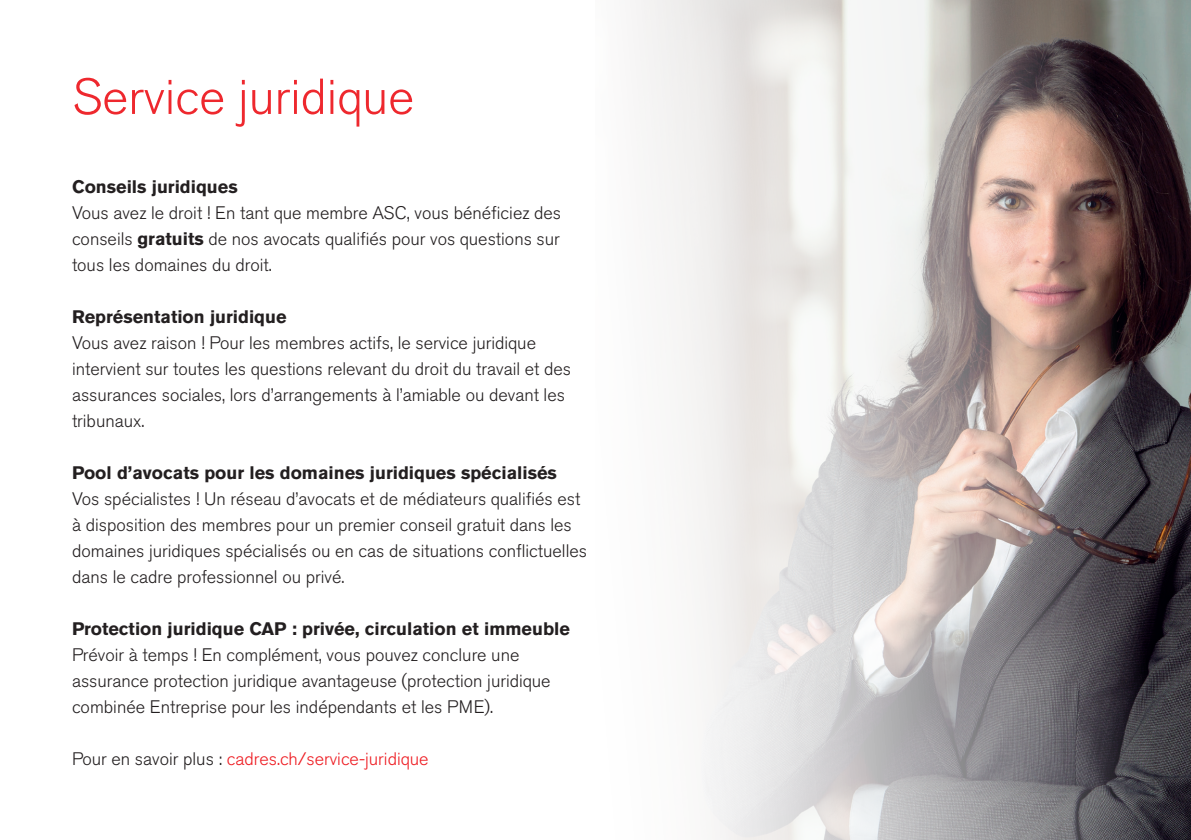
<style>
.page{position:relative;width:1191px;height:840px;background:#fff}
.page>*{position:absolute;margin:0;border:0;box-sizing:border-box;transform-origin:0 0}
.t1{font:300 50px "Akzidenz Grotesk Std";color:#ee1d23}
.t2{font:300 18px/26px "Akzidenz Grotesk Std";color:#231f20}
.t3{font:700 18px "Akzidenz Grotesk Std";color:#231f20}
.t4{font:300 18px "Akzidenz Grotesk Std";color:#ee1d23}
.s1{font-weight:700}
.s2{color:#231f20}
</style>
<div class="page">
<img style="left:635px;top:0;width:556px;height:839px">
<h1 class="t1" style="left:72px;top:69px;width:344px">Service juridique</h1>
<p class="t3" style="left:72px;top:176px;width:167px">Conseils juridiques</p>
<p class="t2" style="left:72px;top:200px;width:490px;text-align:justify">Vous avez le droit ! En tant que membre ASC, vous bénéficiez des conseils <span class="s1">gratuits</span> de nos avocats qualifiés pour vos questions sur tous les domaines du droit.</p>
<p class="t3" style="left:72px;top:306px;width:216px">Représentation juridique</p>
<p class="t2" style="left:72px;top:329px;width:500px">Vous avez raison ! Pour les membres actifs, le service juridique intervient sur toutes les questions relevant du droit du travail et des assurances sociales, lors d’arrangements à l’amiable ou devant les tribunaux.</p>
<p class="t3" style="left:72px;top:462px;width:486px">Pool d’avocats pour les domaines juridiques spécialisés</p>
<p class="t2" style="left:72px;top:485px;width:516px">Vos spécialistes ! Un réseau d’avocats et de médiateurs qualifiés est à disposition des membres pour un premier conseil gratuit dans les domaines juridiques spécialisés ou en cas de situations conflictuelles dans le cadre professionnel ou privé.</p>
<p class="t3" style="left:72px;top:618px;width:499px">Protection juridique CAP : privée, circulation et immeuble</p>
<p class="t2" style="left:72px;top:641px;width:480px">Prévoir à temps ! En complément, vous pouvez conclure une assurance protection juridique avantageuse (protection juridique combinée Entreprise pour les indépendants et les PME).</p>
<p class="t4" style="left:72px;top:748px;width:358px"><span class="s2">Pour en savoir plus :</span> cadres.ch/service-juridique</p>
</div>
